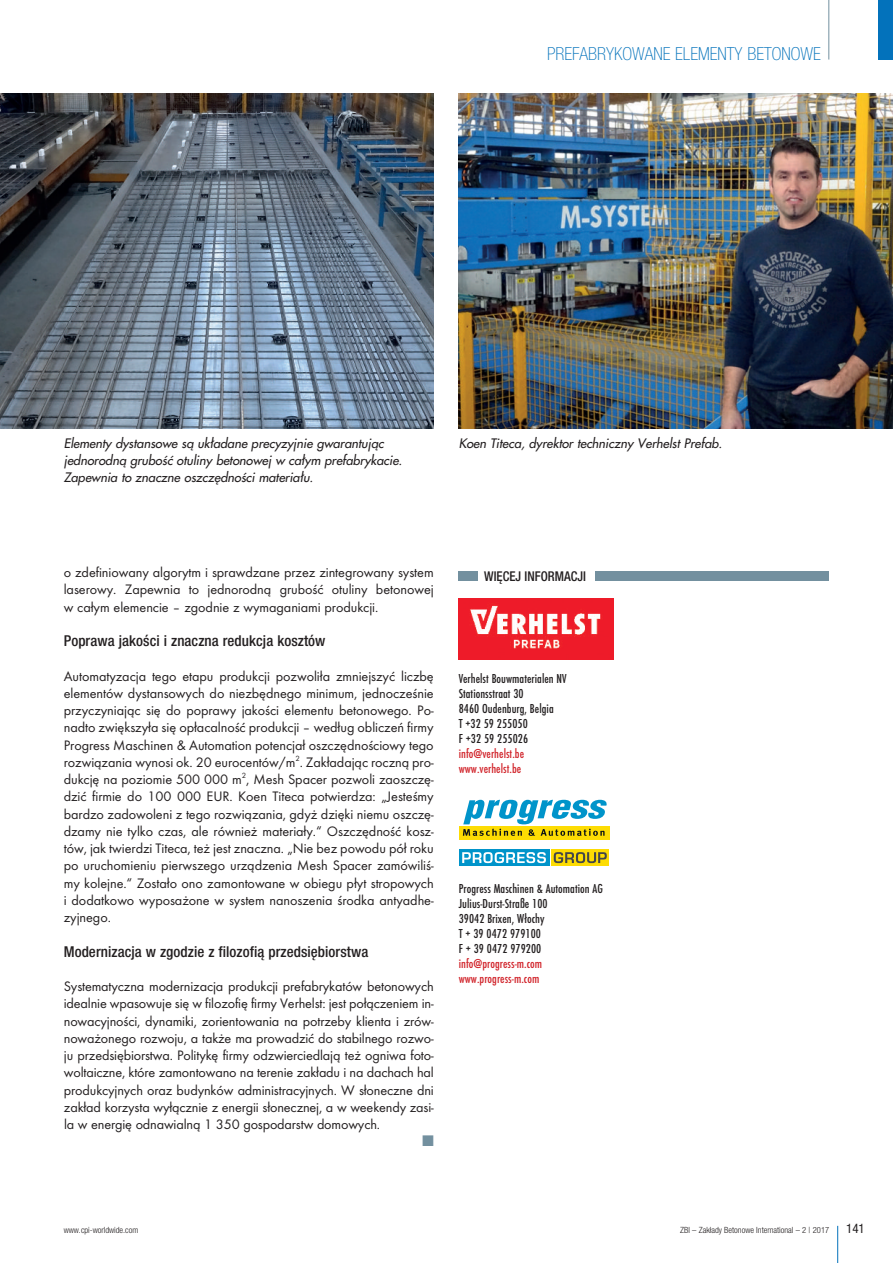
<style>
.page{position:relative;width:893px;height:1263px;background:#fff}
.page>*{position:absolute;margin:0;border:0;box-sizing:border-box;transform-origin:0 0}
.t1{font:18px "Helvetica Neue Thin Cond";color:#0372bb}
.t2{font:15px "Helvetica Neue Medium Cond";letter-spacing:.005em;color:#231f20}
.t3{font:14.25px/17.2px "Futura TCE";letter-spacing:-.005em;color:#231f20;text-align:justify}
.t4{font:14.25px "Euro Pi Three";color:#73909f}
.t5{font:13.5px/15px "Futura TCE Medium Condensed";letter-spacing:.005em;color:#231f20}
.t6{font:13.5px/15px "Futura TCE Medium Condensed";letter-spacing:.005em;color:#d1232a}
.t7{font:13.5px "Helvetica Neue Medium Cond";color:#231f20;scale:.95 1}
.t8{font:13.05px "Helvetica Neue Condensed";color:#231f20}
.t9{font:italic 12.75px/17.2px "Futura";color:#231f20}
.t10{font:8.55px "Helvetica Neue Light Cond";color:#231f20}
</style>
<div class="page">
<hr style="left:837px;top:1226px;width:1px;height:37px;background:#0372bb">
<hr style="left:828px;top:0;width:1px;height:60px;background:#73909f">
<div style="left:878px;top:0;width:15px;height:60px;background:#0372bb"></div>
<img style="left:459px;top:599px;width:154px;height:61px">
<img style="left:0;top:94px;width:434px;height:334px">
<img style="left:459px;top:94px;width:434px;height:334px">
<div style="left:459px;top:849px;width:90px;height:16px;background:#0094ca"></div>
<div style="left:551px;top:849px;width:58px;height:16px;background:#fddc03"></div>
<svg style="left:462px;top:852px;width:84px;height:11px"></svg>
<svg style="left:554px;top:852px;width:53px;height:11px"></svg>
<div style="left:459px;top:826px;width:150px;height:14px;background:#fddc03"></div>
<svg style="left:463px;top:800px;width:144px;height:36px"></svg>
<div style="left:459px;top:571px;width:19px;height:10px;background:#73909f"></div>
<div style="left:595px;top:571px;width:234px;height:10px;background:#73909f"></div>
<p class="t1" style="left:547px;top:47px;width:275px">PREFABRYKOWANE ELEMENTY BETONOWE</p>
<p class="t9" style="left:64px;top:436px;width:340px">Elementy dystansowe są układane precyzyjnie gwarantując jednorodną grubość otuliny betonowej w całym prefabrykacie.<br>Zapewnia to znaczne oszczędności materiału.</p>
<p class="t9" style="left:459px;top:436px;width:265px">Koen Titeca, dyrektor techniczny Verhelst Prefab.</p>
<p class="t3" style="left:64px;top:565px;width:371px">o zdefiniowany algorytm i sprawdzane przez zintegrowany system laserowy. Zapewnia to jednorodną grubość otuliny betonowej w całym elemencie – zgodnie z wymaganiami produkcji.</p>
<p class="t2" style="left:64px;top:635px;width:263px">Poprawa jakości i znaczna redukcja kosztów</p>
<p class="t3" style="left:64px;top:669px;width:371px">Automatyzacja tego etapu produkcji pozwoliła zmniejszyć liczbę elementów dystansowych do niezbędnego minimum, jednocześnie przyczyniając się do poprawy jakości elementu betonowego. Po&shy;nadto zwiększyła się opłacalność produkcji – według obliczeń firmy Progress Maschinen &amp; Automation potencjał oszczędnościowy tego rozwiązania wynosi ok. 20 eurocentów/m<sup>2</sup>. Zakładając roczną pro&shy;dukcję na poziomie 500 000 m<sup>2</sup>, Mesh Spacer pozwoli zaoszczę&shy;dzić firmie do 100 000 EUR. Koen Titeca potwierdza: „Jesteśmy bardzo zadowoleni z tego rozwiązania, gdyż dzięki niemu oszczę&shy;dzamy nie tylko czas, ale również materiały.“ Oszczędność kosz&shy;tów, jak twierdzi Titeca, też jest znaczna. „Nie bez powodu pół roku po uruchomieniu pierwszego urządzenia Mesh Spacer zamówiliś&shy;my kolejne.“ Zostało ono zamontowane w obiegu płyt stropowych i dodatkowo wyposażone w system nanoszenia środka antyadhe&shy;zyjnego.</p>
<p class="t2" style="left:64px;top:946px;width:306px">Modernizacja w zgodzie z filozofią przedsiębiorstwa</p>
<p class="t3" style="left:64px;top:979px;width:372px">Systematyczna modernizacja produkcji prefabrykatów betonowych idealnie wpasowuje się w filozofię firmy Verhelst: jest połączeniem in&shy;nowacyjności, dynamiki, zorientowania na potrzeby klienta i zrów&shy;noważonego rozwoju, a także ma prowadzić do stabilnego rozwo&shy;ju przedsiębiorstwa. Politykę firmy odzwierciedlają też ogniwa foto&shy;woltaiczne, które zamontowano na terenie zakładu i na dachach hal produkcyjnych oraz budynków administracyjnych. W słoneczne dni zakład korzysta wyłącznie z energii słonecznej, a w weekendy zasi&shy;la w energię odnawialną 1 350 gospodarstw domowych.</p>
<p class="t4" style="left:422px;top:1132px;width:13px">M</p>
<p class="t7" style="left:484px;top:571px;width:109px">WIĘCEJ INFORMACJI</p>
<p class="t5" style="left:459px;top:672px;width:109px">Verhelst Bouwmaterialen NV<br>Stationsstraat 30<br>8460 Oudenburg, Belgia<br>T +32 59 255050<br>F +32 59 255026</p>
<p class="t6" style="left:459px;top:747px;width:67px">info@verhelst.be www.verhelst.be</p>
<p class="t5" style="left:459px;top:882px;width:146px">Progress Maschinen &amp; Automation AG<br>Julius-Durst-Straße 100<br>39042 Brixen, Włochy<br>T + 39 0472 979100<br>F + 39 0472 979200</p>
<p class="t6" style="left:459px;top:957px;width:85px">info@progress-m.com www.progress-m.com</p>
<p class="t10" style="left:64px;top:1226px;width:76px">www.cpi-worldwide.com</p>
<p class="t10" style="left:680px;top:1226px;width:151px">ZBI – Zakłady Betonowe International – 2 | 2017</p>
<p class="t8" style="left:846px;top:1223px;width:20px">141</p>
</div>
